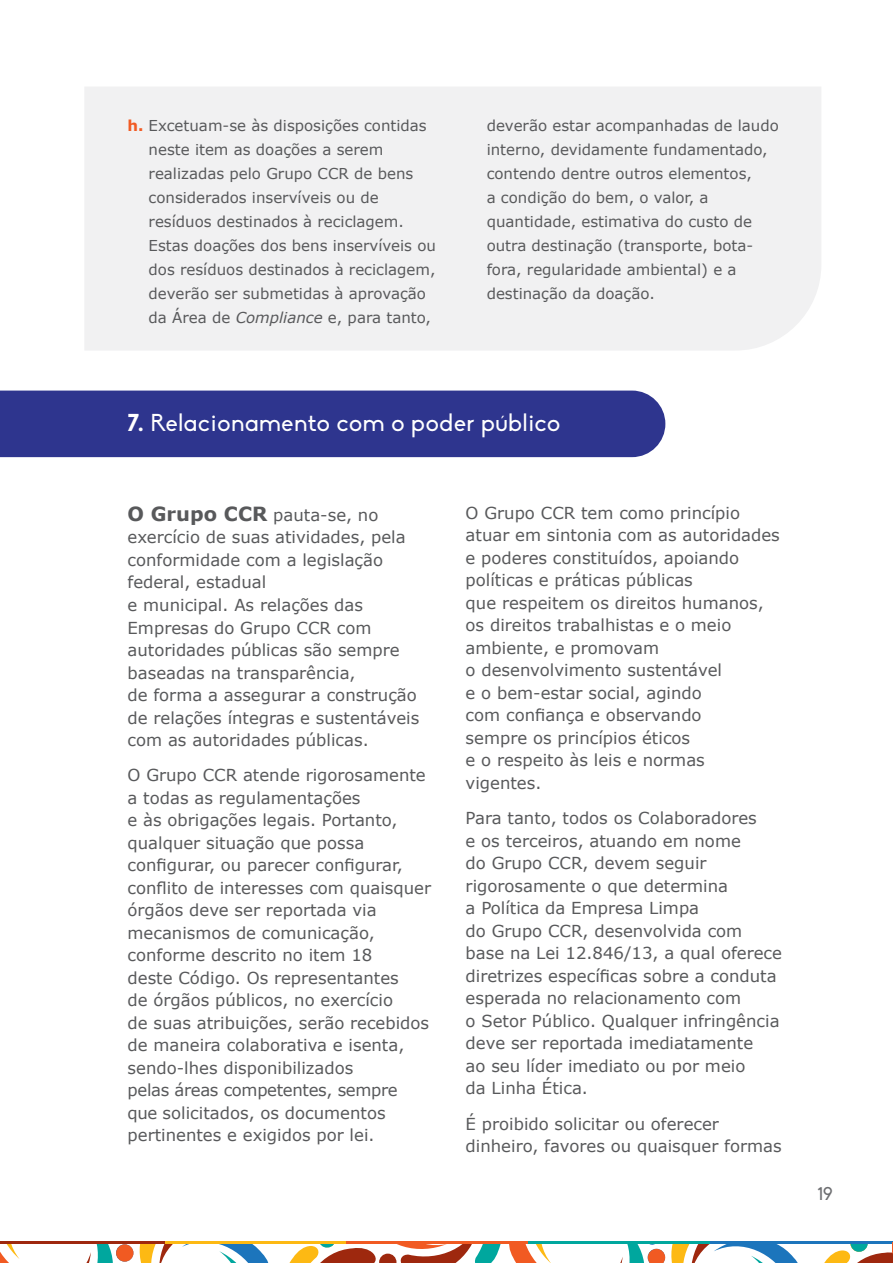
<style>
.page{position:relative;width:893px;height:1263px;background:#fff}
.page>*{position:absolute;margin:0;border:0;box-sizing:border-box;transform-origin:0 0}
.t1{font:24px "Biko";letter-spacing:.03em;color:#fff}
.t2{font:18px "Biko";color:#6d6e71}
.t3{font:16.5px/22.5px "Verdana";color:#58595b}
.t4{font:15px/24px "Verdana";color:#58595b}
.s1{font-weight:700;color:#f15b24}
.s2{font-style:italic}
.s3{font-weight:700}
.s4{font-weight:700;font-size:19.5px}
</style>
<div class="page">
<svg style="left:0;top:1244px;width:121px;height:19px"></svg>
<div style="left:116px;top:1244px;width:17px;height:17px;background:#f15a22;border-radius:50%"></div>
<hr style="left:164px;top:1242px;width:182px;height:2px;background:#fdb913">
<hr style="left:0;top:1242px;width:164px;height:2px;background:#9e280e">
<hr style="left:346px;top:1242px;width:183px;height:2px;background:#f15a22">
<hr style="left:529px;top:1242px;width:182px;height:2px;background:#00a79e">
<hr style="left:711px;top:1242px;width:182px;height:2px;background:#1c75bc">
<svg style="left:131px;top:1243px;width:762px;height:20px"></svg>
<div style="left:0;top:391px;width:665px;height:66px;background:#2e358e"></div>
<div style="left:85px;top:87px;width:736px;height:263px;background:#f1f1f2"></div>
<p class="t4" style="left:149px;top:113px;width:289px;text-indent:-21px"><span class="s1">h.</span> Excetuam-se às disposições contidas neste item as doações a serem realizadas pelo Grupo CCR de bens considerados inservíveis ou de resíduos destinados à reciclagem.<br>Estas doações dos bens inservíveis ou dos resíduos destinados à reciclagem, deverão ser submetidas à aprovação da Área de <span class="s2">Compliance</span> e, para tanto,</p>
<p class="t4" style="left:487px;top:113px;width:294px">deverão estar acompanhadas de laudo interno, devidamente fundamentado, contendo dentre outros elementos,<br>a condição do bem, o valor, a quantidade, estimativa do custo de outra destinação (transporte, bota&shy;fora, regularidade ambiental) e a destinação da doação.</p>
<h1 class="t1" style="left:128px;top:410px;width:434px"><span class="s3">7.</span> Relacionamento com o poder público</h1>
<p class="t3" style="left:128px;top:503px;width:293px"><span class="s4">O Grupo CCR</span> pauta-se, no exercício de suas atividades, pela conformidade com a legislação federal, estadual<br>e municipal. As relações das<br>Empresas do Grupo CCR com autoridades públicas são sempre baseadas na transparência,<br>de forma a assegurar a construção de relações íntegras e sustentáveis com as autoridades públicas.</p>
<p class="t3" style="left:128px;top:764px;width:305px">O Grupo CCR atende rigorosamente a todas as regulamentações<br>e às obrigações legais. Portanto, qualquer situação que possa configurar, ou parecer configurar, conflito de interesses com quaisquer órgãos deve ser reportada via mecanismos de comunicação, conforme descrito no item 18<br>deste Código. Os representantes<br>de órgãos públicos, no exercício<br>de suas atribuições, serão recebidos de maneira colaborativa e isenta, sendo-lhes disponibilizados<br>pelas áreas competentes, sempre que solicitados, os documentos pertinentes e exigidos por lei.</p>
<p class="t3" style="left:466px;top:501px;width:316px">O Grupo CCR tem como princípio atuar em sintonia com as autoridades e poderes constituídos, apoiando políticas e práticas públicas<br>que respeitem os direitos humanos, os direitos trabalhistas e o meio ambiente, e promovam<br>o desenvolvimento sustentável<br>e o bem-estar social, agindo<br>com confiança e observando<br>sempre os princípios éticos<br>e o respeito às leis e normas vigentes.</p>
<p class="t3" style="left:466px;top:807px;width:318px">Para tanto, todos os Colaboradores<br>e os terceiros, atuando em nome<br>do Grupo CCR, devem seguir rigorosamente o que determina<br>a Política da Empresa Limpa<br>do Grupo CCR, desenvolvida com base na Lei 12.846/13, a qual oferece diretrizes específicas sobre a conduta esperada no relacionamento com<br>o Setor Público. Qualquer infringência deve ser reportada imediatamente<br>ao seu líder imediato ou por meio<br>da Linha Ética.</p>
<p class="t3" style="left:466px;top:1112px;width:318px">É proibido solicitar ou oferecer dinheiro, favores ou quaisquer formas</p>
<p class="t2" style="left:817px;top:1183px;width:17px">19</p>
</div>
